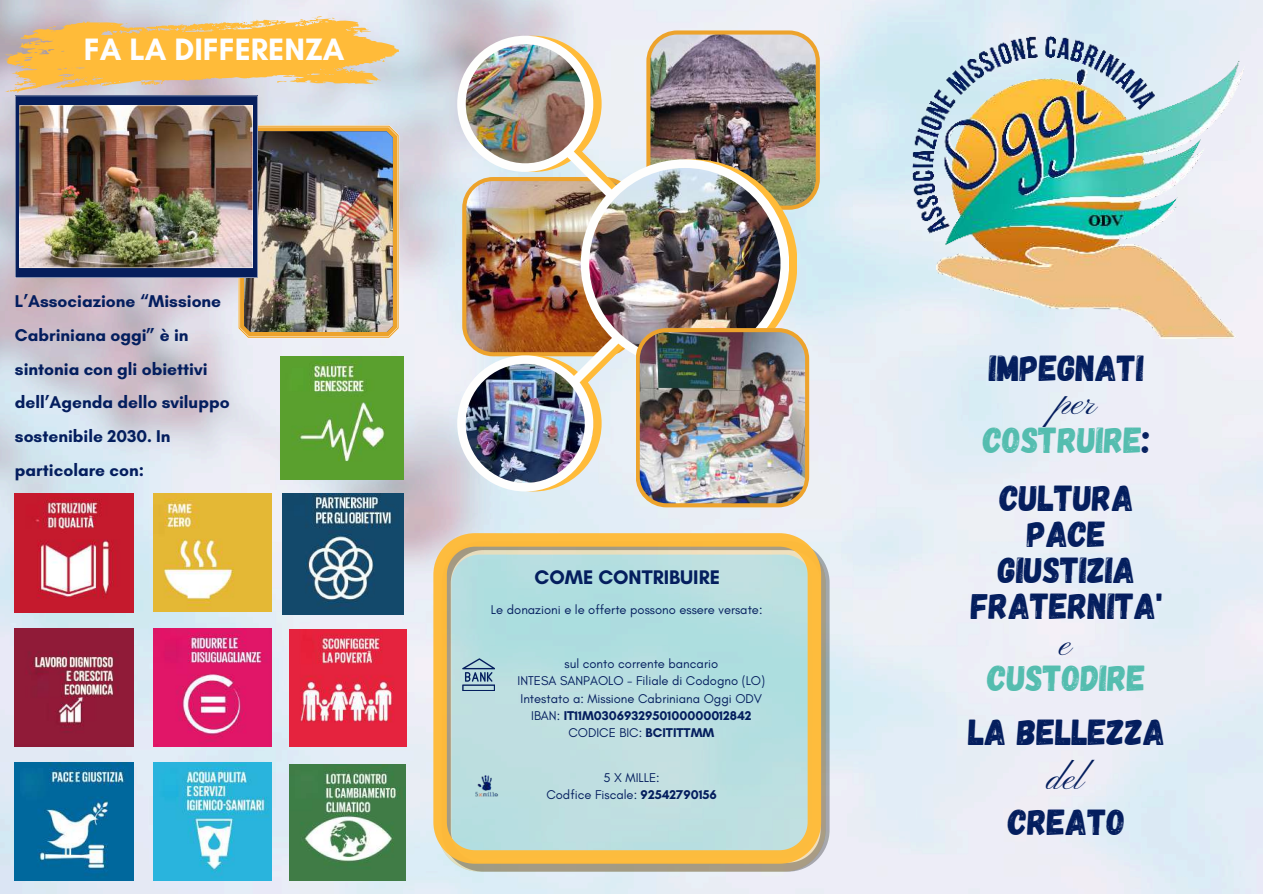
<style>
.page{position:relative;width:1263px;height:894px;background:#fff}
.page>*{position:absolute;margin:0;border:0;box-sizing:border-box;transform-origin:0 0}
.t1{font:37.5px "Pinyon Script";color:#041e5e}
.t2{font:36.15px/36px "Gagalin";color:#041e5e}
.t3{font:36.15px "Gagalin";color:#54bdaf}
.t4{font:700 31.5px "Glacial Indifference";color:#fefefe}
.t5{font:700 20.1px "Glacial Indifference";color:#041e5e}
.t6{font:700 17.4px/33.8px "Glacial Indifference";color:#041e5e}
.t7{font:12.9px/17.2px "Glacial Indifference";color:#041e5e;text-align:center}
.s1{font-weight:700}
.s2{color:#54bdaf}
</style>
<div class="page">
<img style="left:0;top:0;width:1263px;height:893px">
<img style="left:911px;top:35px;width:333px;height:303px">
<svg style="left:442px;top:541px;width:388px;height:330px;background:#b0aa98"></svg>
<svg style="left:433px;top:533px;width:388px;height:330px;background:#c2d8c7"></svg>
<svg style="left:462px;top:658px;width:33px;height:32px"></svg>
<img style="left:15px;top:493px;width:118px;height:118px">
<img style="left:281px;top:356px;width:122px;height:123px">
<img style="left:153px;top:493px;width:119px;height:118px">
<img style="left:283px;top:493px;width:120px;height:121px">
<img style="left:15px;top:628px;width:118px;height:118px">
<img style="left:153px;top:628px;width:119px;height:118px">
<img style="left:15px;top:762px;width:118px;height:118px">
<img style="left:153px;top:762px;width:119px;height:118px">
<img style="left:289px;top:764px;width:116px;height:115px">
<img style="left:289px;top:629px;width:117px;height:117px">
<img style="left:4px;top:16px;width:395px;height:322px">
<img style="left:470px;top:772px;width:33px;height:27px">
<img style="left:462px;top:30px;width:358px;height:477px">
<h3 class="t4" style="left:84px;top:30px;width:262px">FA LA DIFFERENZA</h3>
<h3 class="t6" style="left:15px;top:284px;width:216px">L’Associazione “Missione<br>Cabriniana oggi” è in sintonia con gli obiettivi dell’Agenda dello sviluppo sostenibile 2030. In particolare con:</h3>
<h3 class="t5" style="left:534px;top:564px;width:187px">COME CONTRIBUIRE</h3>
<p class="t7" style="left:491px;top:600px;width:273px">Le donazioni e le offerte possono essere versate:</p>
<p class="t7" style="left:518px;top:655px;width:249px">sul conto corrente bancario<br>INTESA SANPAOLO - Filiale di Codogno (LO)<br>Intestato a: Missione Cabriniana Oggi ODV IBAN: <span class="s1">IT11M0306932950100000012842<br></span>CODICE BIC: <span class="s1">BCITITTMM</span></p>
<p class="t7" style="left:546px;top:768px;width:172px">5 X MILLE:<br>Codfice Fiscale: <span class="s1">92542790156</span></p>
<h2 class="t2" style="left:983px;top:330px;width:169px;line-height:72px">IMPEGNATI<br><span class="s2">COSTRUIRE</span>:</h2>
<h2 class="t2" style="left:971px;top:478px;width:193px;text-align:center">CULTURA<br>PACE<br>GIUSTIZIA<br>FRATERNITA'</h2>
<h1 class="t1" style="left:1057px;top:381px;width:42px">per</h1>
<h1 class="t1" style="left:1060px;top:622px;width:14px">e</h1>
<h2 class="t3" style="left:987px;top:654px;width:160px">CUSTODIRE</h2>
<h2 class="t2" style="left:968px;top:712px;width:198px">LA BELLEZZA</h2>
<h1 class="t1" style="left:1048px;top:756px;width:38px">del</h1>
<h2 class="t2" style="left:1008px;top:802px;width:119px">CREATO</h2>
</div>
